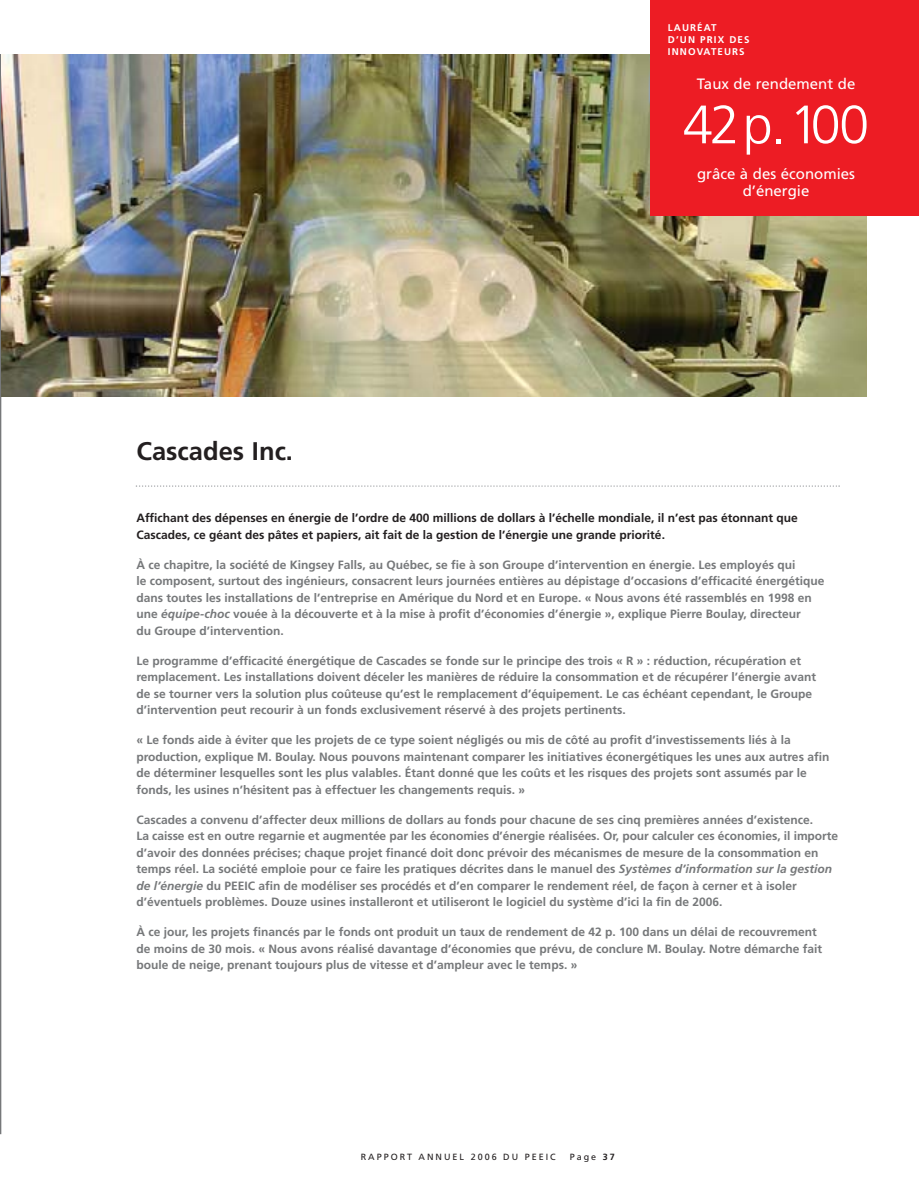
<style>
.page{position:relative;width:919px;height:1187px;background:#fff}
.page>*{position:absolute;margin:0;border:0;box-sizing:border-box;transform-origin:0 0}
.t1{font:300 54px "Frutiger";letter-spacing:-.045em;color:#fff}
.t2{font:700 25.5px "Frutiger";color:#231f20}
.t3{font:15px/16.5px "Frutiger";color:#fff;text-align:center}
.t4{font:700 12px/16.5px "Frutiger";color:#76787a}
.t5{font:700 12px/16.5px "Frutiger";color:#231f20}
.t6{font:700 9.75px/11.7px "Frutiger";letter-spacing:.11em;color:#fff}
.t7{font:9px "Frutiger";letter-spacing:.22em;color:#231f20}
.s1{font-style:italic}
.s2{font-weight:700}
</style>
<div class="page">
<img style="left:0;top:0;width:918px;height:1135px">
<p class="t6" style="left:667px;top:23px;width:83px">LAURÉAT<br>D’UN PRIX DES<br>INNOVATEURS</p>
<h2 class="t2" style="left:136px;top:441px;width:158px">Cascades Inc.</h2>
<p class="t3" style="left:696px;top:77px;width:160px">Taux de rendement de</p>
<h1 class="t1" style="left:682px;top:103px;width:188px">42p.100</h1>
<p class="t3" style="left:696px;top:167px;width:159px">grâce à des économies d’énergie</p>
<p class="t5" style="left:136px;top:511px;width:662px">Affichant des dépenses en énergie de l’ordre de 400 millions de dollars à l’échelle mondiale, il n’est pas étonnant que<br>Cascades, ce géant des pâtes et papiers, ait fait de la gestion de l’énergie une grande priorité.</p>
<p class="t4" style="left:136px;top:557px;width:689px">À ce chapitre, la société de Kingsey Falls, au Québec, se fie à son Groupe d’intervention en énergie. Les employés qui<br>le composent, surtout des ingénieurs, consacrent leurs journées entières au dépistage d’occasions d’efficacité énergétique dans toutes les installations de l’entreprise en Amérique du Nord et en Europe. « Nous avons été rassemblés en 1998 en une <span class="s1">équipe-choc</span> vouée à la découverte et à la mise à profit d’économies d’énergie », explique Pierre Boulay, directeur<br>du Groupe d’intervention.</p>
<p class="t4" style="left:136px;top:653px;width:681px">Le programme d’efficacité énergétique de Cascades se fonde sur le principe des trois « R » : réduction, récupération et remplacement. Les installations doivent déceler les manières de réduire la consommation et de récupérer l’énergie avant de se tourner vers la solution plus coûteuse qu’est le remplacement d’équipement. Le cas échéant cependant, le Groupe d’intervention peut recourir à un fonds exclusivement réservé à des projets pertinents.</p>
<p class="t4" style="left:136px;top:733px;width:694px">« Le fonds aide à éviter que les projets de ce type soient négligés ou mis de côté au profit d’investissements liés à la production, explique M. Boulay. Nous pouvons maintenant comparer les initiatives éconergétiques les unes aux autres afin de déterminer lesquelles sont les plus valables. Étant donné que les coûts et les risques des projets sont assumés par le fonds, les usines n’hésitent pas à effectuer les changements requis. »</p>
<p class="t4" style="left:136px;top:812px;width:702px">Cascades a convenu d’affecter deux millions de dollars au fonds pour chacune de ses cinq premières années d’existence.<br>La caisse est en outre regarnie et augmentée par les économies d’énergie réalisées. Or, pour calculer ces économies, il importe d’avoir des données précises; chaque projet financé doit donc prévoir des mécanismes de mesure de la consommation en temps réel. La société emploie pour ce faire les pratiques décrites dans le manuel des <span class="s1">Systèmes d’information sur la gestion de l’énergie</span> du PEEIC afin de modéliser ses procédés et d’en comparer le rendement réel, de façon à cerner et à isoler d’éventuels problèmes. Douze usines installeront et utiliseront le logiciel du système d’ici la fin de 2006.</p>
<p class="t4" style="left:136px;top:925px;width:686px">À ce jour, les projets financés par le fonds ont produit un taux de rendement de 42 p. 100 dans un délai de recouvrement de moins de 30 mois. « Nous avons réalisé davantage d’économies que prévu, de conclure M. Boulay. Notre démarche fait boule de neige, prenant toujours plus de vitesse et d’ampleur avec le temps. »</p>
<p class="t7" style="left:360px;top:1153px;width:196px">RAPPORT ANNUEL 2006 DU PEEIC</p>
<p class="t7" style="left:569px;top:1153px;width:47px">Page <span class="s2">37</span></p>
</div>
